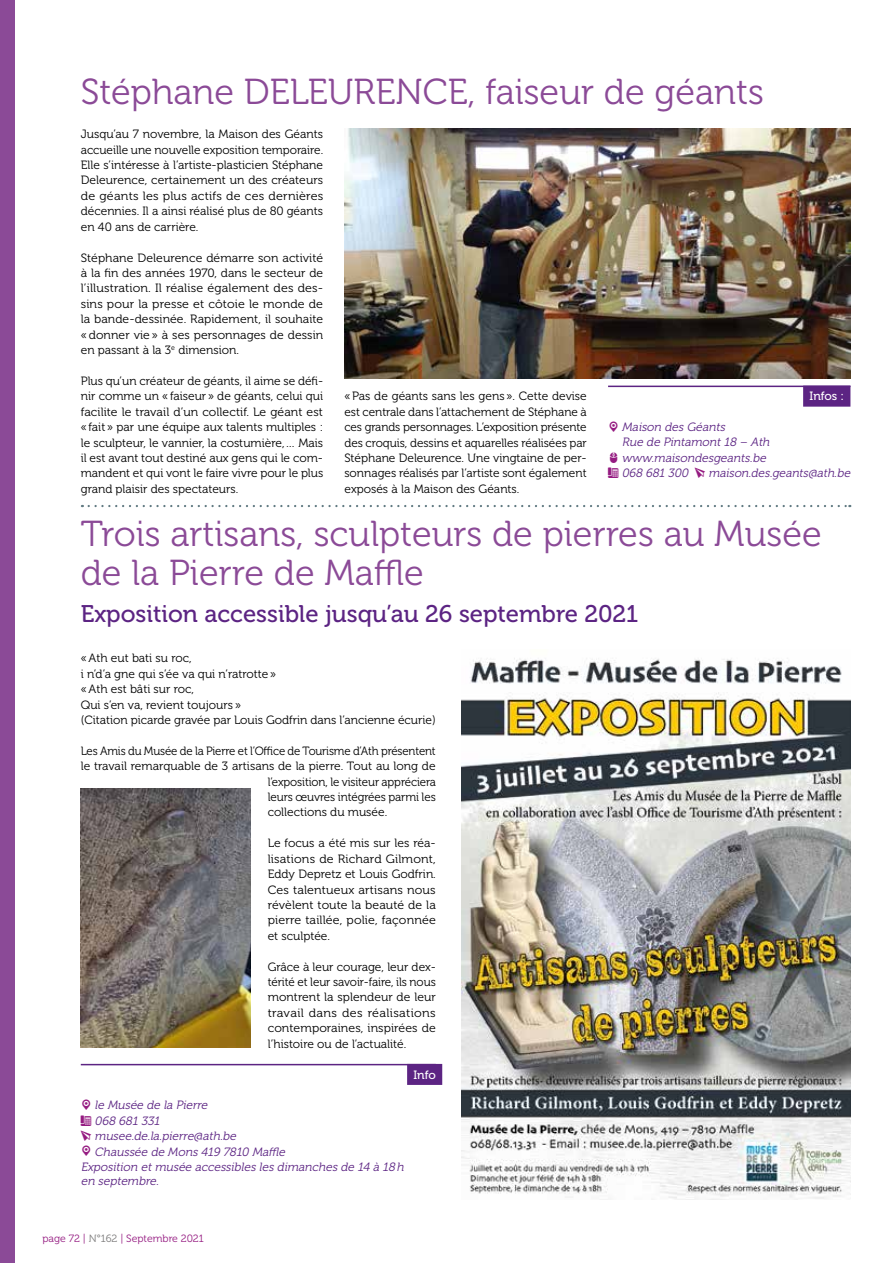
<style>
.page{position:relative;width:893px;height:1263px;background:#fff}
.page>*{position:absolute;margin:0;border:0;box-sizing:border-box;transform-origin:0 0}
.t1{font:36px/39px "Museo 300";color:#8b4a97}
.t2{font:24px "Museo 500";color:#5c2483}
.t3{font:12px/15.5px "Museo 300";color:#000;text-align:justify}
.t4{font:italic 12px/14.4px "Museo 300";color:#5c2483}
.t5{font:12px "Museo 300";color:#000;scale:.95 1}
.t6{font:12px "Museo 300";color:#000;scale:.96 1}
.t7{font:12px "Museo 500";color:#fff}
.t8{font:10.5px "Museo 300";color:#951b81}
.s1{color:#7c7b7b}
</style>
<div class="page">
<div style="left:0;top:0;width:14px;height:1263px;background:#8b4a97"></div>
<div style="left:803px;top:386px;width:47px;height:21px;background:#5c2483"></div>
<hr style="left:608px;top:386px;width:242px;height:1px;background:#5c2483">
<svg style="left:89px;top:505px;width:761px;height:2px"></svg>
<div style="left:407px;top:1064px;width:35px;height:21px;background:#5c2483"></div>
<hr style="left:81px;top:1064px;width:355px;height:1px;background:#5c2483">
<img style="left:344px;top:129px;width:506px;height:249px">
<img style="left:81px;top:788px;width:170px;height:259px">
<img style="left:461px;top:658px;width:389px;height:541px">
<h1 class="t1" style="left:81px;top:72px;width:685px">Stéphane DELEURENCE, faiseur de géants</h1>
<p class="t3" style="left:81px;top:127px;width:244px">Jusqu’au 7 novembre, la Maison des Géants accueille une nouvelle exposition temporaire.<br>Elle s’intéresse à l’artiste-plasticien Stéphane Deleurence, certainement un des créateurs de géants les plus actifs de ces dernières décennies. Il a ainsi réalisé plus de 80 géants en 40 ans de carrière.</p>
<p class="t3" style="left:81px;top:250px;width:244px">Stéphane Deleurence démarre son activité à la fin des années 1970, dans le secteur de l’illustration. Il réalise également des des&shy;sins pour la presse et côtoie le monde de la bande-dessinée. Rapidement, il souhaite «donner vie» à ses personnages de dessin en passant à la 3<sup>e</sup> dimension.</p>
<p class="t3" style="left:81px;top:373px;width:244px">Plus qu’un créateur de géants, il aime se défi&shy;nir comme un «faiseur» de géants, celui qui facilite le travail d’un collectif. Le géant est «fait» par une équipe aux talents multiples : le sculpteur, le vannier, la costumière,… Mais il est avant tout destiné aux gens qui le com&shy;mandent et qui vont le faire vivre pour le plus grand plaisir des spectateurs.</p>
<p class="t3" style="left:344px;top:389px;width:244px">«Pas de géants sans les gens». Cette devise est centrale dans l’attachement de Stéphane à ces grands personnages. L’exposition présente des croquis, dessins et aquarelles réalisées par Stéphane Deleurence. Une vingtaine de per&shy;sonnages réalisés par l’artiste sont également exposés à la Maison des Géants.</p>
<p class="t7" style="left:809px;top:390px;width:36px">Infos :</p>
<p class="t4" style="left:622px;top:420px;width:152px">Maison des Géants<br>Rue de Pintamont18 – Ath</p>
<p class="t4" style="left:622px;top:450px;width:148px;line-height:15.5px">www.maisondesgeants.be<br>068 681 300</p>
<p class="t4" style="left:708px;top:466px;width:146px">maison.des.geants@ath.be</p>
<h1 class="t1" style="left:81px;top:515px;width:742px">Trois artisans, sculpteurs de pierres au Musée de la Pierre de Maffle</h1>
<h2 class="t2" style="left:81px;top:601px;width:559px">Exposition accessible jusqu’au 26 septembre 2021</h2>
<p class="t3" style="left:81px;top:651px;width:357px;text-align:left">«Ath eut bati su roc,<br>i n’d’a gne qui s’ée va qui n’ratrotte»<br>«Ath est bâti sur roc,<br>Qui s’en va, revient toujours»<br>(Citation picarde gravée par Louis Godfrin dans l’ancienne écurie)</p>
<p class="t5" style="left:81px;top:744px;width:375px">Les Amis du Musée de la Pierre et l’Office de Tourisme d’Ath présentent</p>
<p class="t3" style="left:81px;top:759px;width:356px">le travail remarquable de 3 artisans de la pierre. Tout au long de</p>
<p class="t6" style="left:268px;top:775px;width:177px">l’exposition, le visiteur appréciera</p>
<p class="t3" style="left:268px;top:789px;width:170px">leurs œuvres intégrées parmi les</p>
<p class="t3" style="left:268px;top:805px;width:121px">collections du musée.</p>
<p class="t3" style="left:268px;top:836px;width:170px">Le focus a été mis sur les réa&shy;lisations de Richard Gilmont, Eddy Depretz et Louis Godfrin.<br>Ces talentueux artisans nous révèlent toute la beauté de la pierre taillée, polie, façonnée et sculptée.</p>
<p class="t3" style="left:268px;top:959px;width:170px">Grâce à leur courage, leur dex&shy;térité et leur savoir-faire, ils nous montrent la splendeur de leur travail dans des réalisations contemporaines, inspirées de l’histoire ou de l’actualité.</p>
<p class="t7" style="left:413px;top:1068px;width:24px">Info</p>
<p class="t4" style="left:95px;top:1098px;width:117px">le Musée de la Pierre</p>
<p class="t4" style="left:95px;top:1114px;width:69px">068 681 331</p>
<p class="t4" style="left:95px;top:1129px;width:146px">musee.de.la.pierre@ath.be</p>
<p class="t4" style="left:95px;top:1144px;width:195px">Chaussée de Mons 419 7810 Maffle</p>
<p class="t4" style="left:81px;top:1160px;width:327px">Exposition etmusée accessibles les dimanches de 14 à 18h</p>
<p class="t4" style="left:81px;top:1174px;width:82px">en septembre.</p>
<p class="t8" style="left:43px;top:1232px;width:163px">page 72 | <span class="s1">N°162</span> | Septembre 2021</p>
</div>
